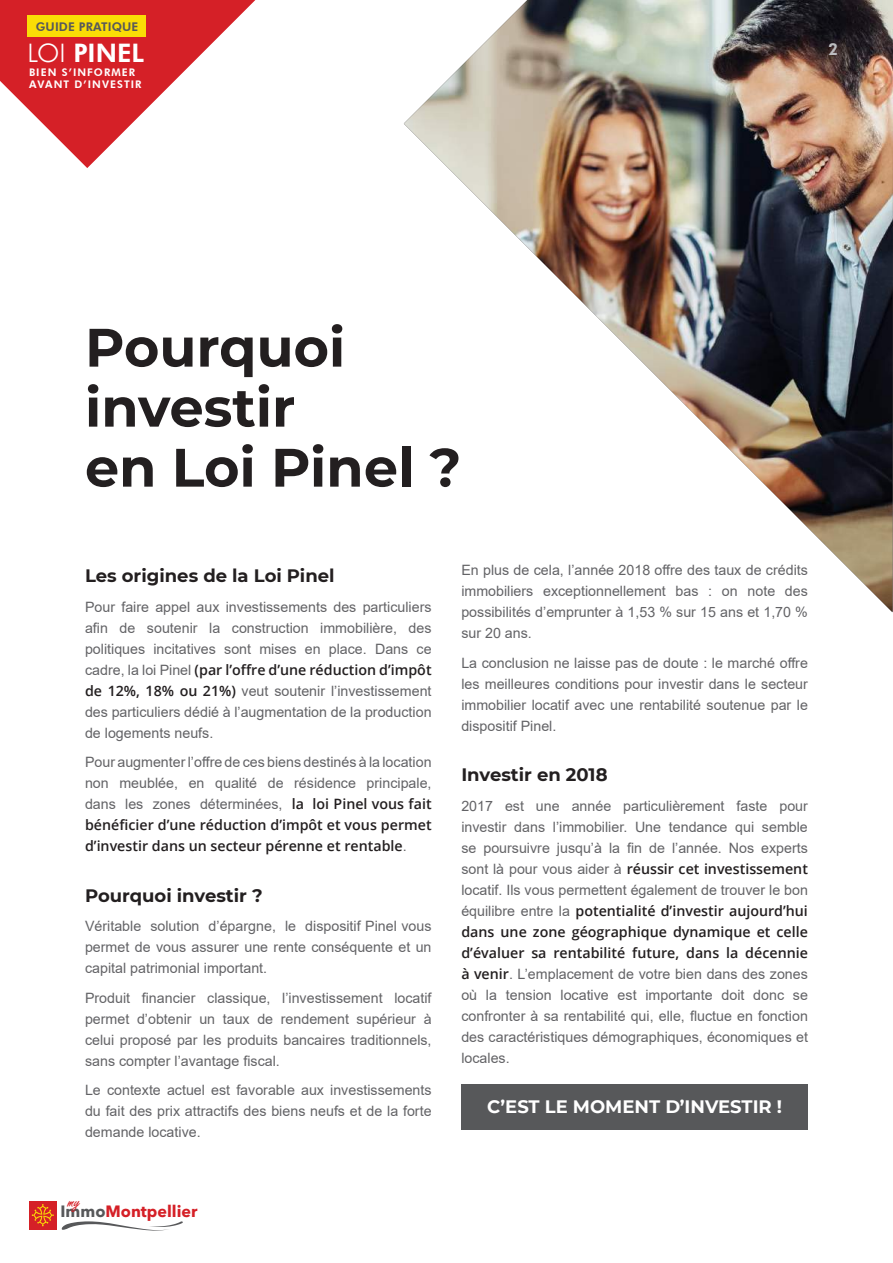
<style>
.page{position:relative;width:893px;height:1263px;background:#fff}
.page>*{position:absolute;margin:0;border:0;box-sizing:border-box;transform-origin:0 0}
.t1{font:700 54px/60px "Montserrat";color:#231f20}
.t2{font:800 25.5px "Futura BT";color:#fff}
.t3{font:18.6px "Freestyle Script";color:#d52027}
.t4{font:700 18px "Montserrat";color:#231f20}
.t5{font:700 18px "Montserrat";color:#fff}
.t6{font:800 16.5px "Futura BT";color:#bcbdc0}
.t7{font:700 16.2px "Avenir Next LT Pro";color:#d52027}
.t8{font:14.25px/21px "Arial";color:#636366;text-align:justify}
.t9{font:600 14.25px/21px "Open Sans";color:#231f20}
.t10{font:800 12px "Futura BT";letter-spacing:.01em;color:#57585a}
.t11{font:800 10.5px/12px "Futura BT";letter-spacing:.1em;color:#fff}
.s1{font-weight:300}
.s2{font-family:"Arial";font-weight:400;color:#636366}
.s3{font-family:"Open Sans";font-weight:600;color:#231f20}
.s4{color:#57585a}
</style>
<div class="page">
<svg style="left:0;top:0;width:256px;height:168px;fill:#d52027"></svg>
<div style="left:28px;top:15px;width:118px;height:21px;background:#fadd06"></div>
<svg style="left:61px;top:1221px;width:122px;height:9px"></svg>
<div style="left:29px;top:1201px;width:28px;height:28px;background:#d52027"></div>
<svg style="left:32px;top:1204px;width:22px;height:22px"></svg>
<img style="left:404px;top:0;width:489px;height:611px">
<div style="left:461px;top:1084px;width:347px;height:46px;background:#57585a"></div>
<p class="t10" style="left:36px;top:20px;width:104px">GUIDE PRATIQUE</p>
<h2 class="t2" style="left:28px;top:37px;width:118px"><span class="s1">LOI</span> PINEL</h2>
<p class="t11" style="left:29px;top:66px;width:114px">BIEN S’INFORMER<br>AVANT D’INVESTIR</p>
<p class="t6" style="left:828px;top:39px;width:12px">2</p>
<h1 class="t1" style="left:85px;top:315px;width:378px">Pourquoi investir<br>en Loi Pinel ?</h1>
<p class="t4" style="left:85px;top:563px;width:251px">Les origines de la Loi Pinel</p>
<p class="t8" style="left:85px;top:596px;width:348px">Pour faire appel aux investissements des particuliers afin de soutenir la construction immobilière, des politiques incitatives sont mises en place. Dans ce</p>
<p class="t9" style="left:85px;top:659px;width:348px"><span class="s2">cadre, la loi Pinel</span> (par l’offre d’une réduction d’impôt</p>
<p class="t8" style="left:85px;top:680px;width:348px"><span class="s3">de 12%, 18% ou 21%)</span> veut soutenir l’investissement des particuliers dédié à l’augmentation de la production de logements neufs.</p>
<p class="t8" style="left:85px;top:752px;width:348px">Pour augmenter l’offre de ces biens destinés à la location non meublée, en qualité de résidence principale, dans les zones déterminées, <span class="s3">la loi Pinel vous fait</span></p>
<p class="t9" style="left:85px;top:814px;width:348px">bénéficier d’une réduction d’impôt et vous permet d’investir dans un secteur pérenne et rentable<span class="s2">.</span></p>
<p class="t4" style="left:85px;top:882px;width:179px">Pourquoi investir ?</p>
<p class="t8" style="left:85px;top:916px;width:348px">Véritable solution d’épargne, le dispositif Pinel vous permet de vous assurer une rente conséquente et un capital patrimonial important.</p>
<p class="t8" style="left:85px;top:987px;width:348px">Produit financier classique, l’investissement locatif permet d’obtenir un taux de rendement supérieur à celui proposé par les produits bancaires traditionnels, sans compter l’avantage fiscal.</p>
<p class="t8" style="left:85px;top:1080px;width:348px">Le contexte actuel est favorable aux investissements du fait des prix attractifs des biens neufs et de la forte demande locative.</p>
<h3 class="t3" style="left:68px;top:1192px;width:14px">my</h3>
<p class="t7" style="left:60px;top:1202px;width:138px"><span class="s4">Immo</span>Montpellier</p>
<p class="t8" style="left:461px;top:560px;width:348px">En plus de cela, l’année 2018 offre des taux de crédits immobiliers exceptionnellement bas : on note des possibilités d’emprunter à 1,53 % sur 15 ans et 1,70 % sur 20 ans.</p>
<p class="t8" style="left:461px;top:652px;width:348px">La conclusion ne laisse pas de doute : le marché offre les meilleures conditions pour investir dans le secteur immobilier locatif avec une rentabilité soutenue par le dispositif Pinel.</p>
<p class="t4" style="left:461px;top:762px;width:148px">Investir en 2018</p>
<p class="t8" style="left:461px;top:795px;width:348px">2017 est une année particulièrement faste pour investir dans l’immobilier. Une tendance qui semble se poursuivre jusqu’à la fin de l’année. Nos experts</p>
<p class="t9" style="left:461px;top:858px;width:348px"><span class="s2">sont là pour vous aider à</span> réussir cet investissement</p>
<p class="t8" style="left:461px;top:879px;width:348px">locatif. Ils vous permettent également de trouver le bon</p>
<p class="t9" style="left:461px;top:900px;width:348px;text-align:justify"><span class="s2">équilibre entre la</span> potentialité d’investir aujourd’hui dans une zone géographique dynamique et celle d’évaluer sa rentabilité future, dans la décennie</p>
<p class="t8" style="left:461px;top:963px;width:348px"><span class="s3">à venir</span>. L’emplacement de votre bien dans des zones où la tension locative est importante doit donc se confronter à sa rentabilité qui, elle, fluctue en fonction des caractéristiques démographiques, économiques et locales.</p>
<p class="t5" style="left:487px;top:1094px;width:296px">C’EST LE MOMENT D’INVESTIR !</p>
</div>
